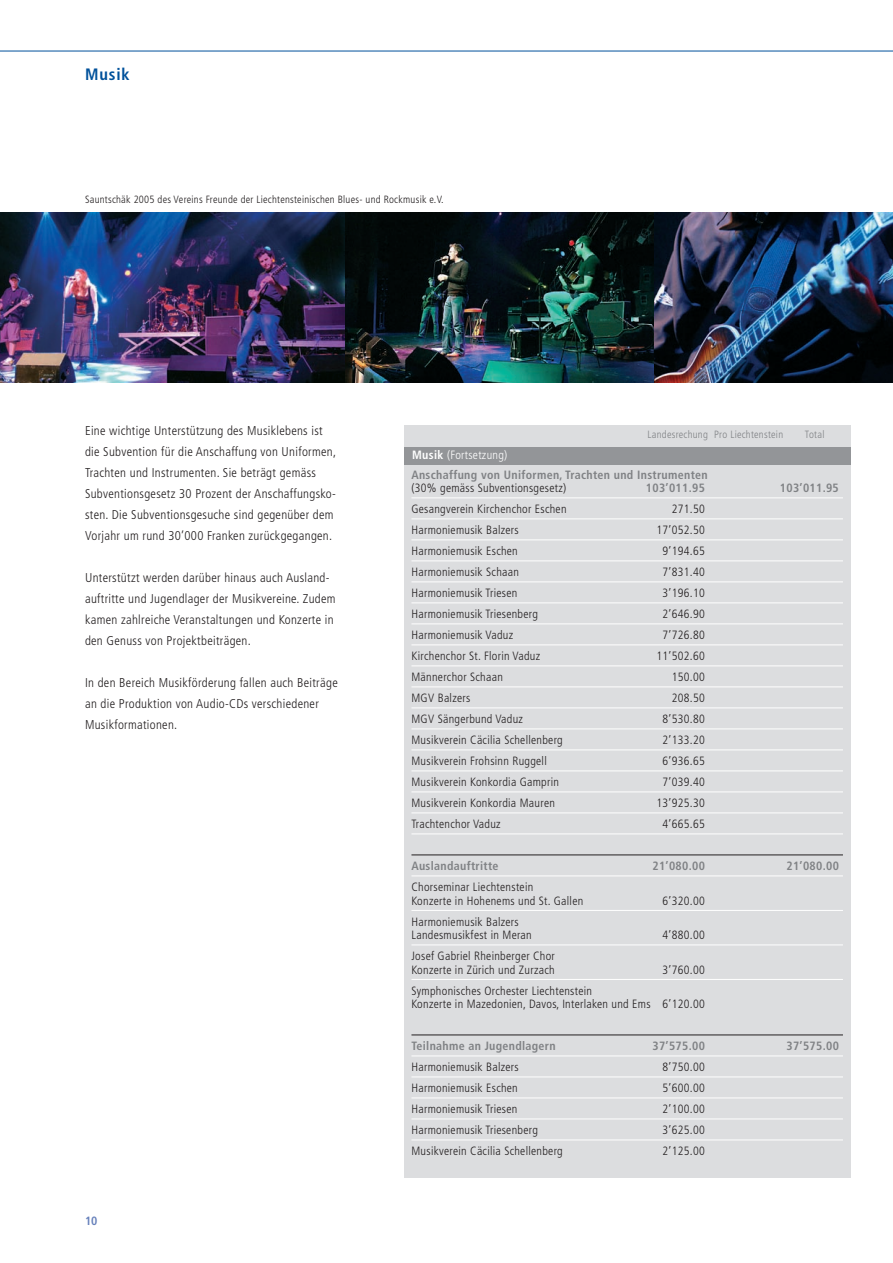
<style>
.page{position:relative;width:893px;height:1263px;background:#fff}
.page>*{position:absolute;margin:0;border:0;box-sizing:border-box;transform-origin:0 0}
.t1{font:700 condensed 16.5px "Frutiger";letter-spacing:.05em;color:#01519b}
.t2{font:300 condensed 12.75px/21px "Frutiger";letter-spacing:.025em;color:#231f20}
.t3{font:300 condensed 12px/13.5px "Frutiger";letter-spacing:.025em;color:#231f20}
.t4{font:700 condensed 12px "Frutiger";letter-spacing:.025em;color:#808285}
.t5{font:300 condensed 12px "Frutiger";letter-spacing:.025em;color:#fff}
.t6{font:700 condensed 12px "Frutiger";color:#6781bb}
.t7{font:300 condensed 10.5px "Frutiger";letter-spacing:.025em;color:#231f20}
.t8{font:300 condensed 10.5px "Frutiger";letter-spacing:.025em;color:#808285}
.s1{font-weight:700}
</style>
<div class="page">
<hr style="left:0;top:51px;width:893px;height:1px;background:#01519b">
<div style="left:404px;top:425px;width:446px;height:27px;background:#dcdddf"></div>
<div style="left:404px;top:462px;width:446px;height:716px;background:#dcdddf"></div>
<hr style="left:411px;top:498px;width:432px;height:1px;background:#fff">
<hr style="left:411px;top:519px;width:432px;height:1px;background:#fff">
<hr style="left:411px;top:540px;width:432px;height:1px;background:#fff">
<hr style="left:411px;top:561px;width:432px;height:1px;background:#fff">
<hr style="left:411px;top:582px;width:432px;height:1px;background:#fff">
<hr style="left:411px;top:603px;width:432px;height:1px;background:#fff">
<hr style="left:411px;top:624px;width:432px;height:1px;background:#fff">
<hr style="left:411px;top:645px;width:432px;height:1px;background:#fff">
<hr style="left:411px;top:666px;width:432px;height:1px;background:#fff">
<hr style="left:411px;top:687px;width:432px;height:1px;background:#fff">
<hr style="left:411px;top:708px;width:432px;height:1px;background:#fff">
<hr style="left:411px;top:729px;width:432px;height:1px;background:#fff">
<hr style="left:411px;top:750px;width:432px;height:1px;background:#fff">
<hr style="left:411px;top:771px;width:432px;height:1px;background:#fff">
<hr style="left:411px;top:792px;width:432px;height:1px;background:#fff">
<hr style="left:411px;top:813px;width:432px;height:1px;background:#fff">
<hr style="left:411px;top:834px;width:432px;height:1px;background:#fff">
<hr style="left:411px;top:855px;width:432px;height:1px;background:#231f20">
<hr style="left:411px;top:876px;width:432px;height:1px;background:#fff">
<hr style="left:411px;top:910px;width:432px;height:1px;background:#fff">
<hr style="left:411px;top:945px;width:432px;height:1px;background:#fff">
<hr style="left:411px;top:979px;width:432px;height:1px;background:#fff">
<hr style="left:411px;top:1035px;width:432px;height:1px;background:#231f20">
<hr style="left:411px;top:1056px;width:432px;height:1px;background:#fff">
<hr style="left:411px;top:1077px;width:432px;height:1px;background:#fff">
<hr style="left:411px;top:1098px;width:432px;height:1px;background:#fff">
<hr style="left:411px;top:1119px;width:432px;height:1px;background:#fff">
<hr style="left:411px;top:1140px;width:432px;height:1px;background:#fff">
<div style="left:404px;top:447px;width:446px;height:18px;background:#939598"></div>
<img style="left:344px;top:213px;width:311px;height:170px">
<img style="left:0;top:213px;width:344px;height:170px">
<img style="left:655px;top:213px;width:238px;height:170px">
<h1 class="t1" style="left:85px;top:68px;width:46px">Musik</h1>
<p class="t7" style="left:85px;top:196px;width:360px">Sauntschäk 2005 des Vereins Freunde der Liechtensteinischen Blues- und Rockmusik e.V.</p>
<p class="t2" style="left:85px;top:421px;width:253px">Eine wichtige Unterstützung des Musiklebens ist die Subvention für die Anschaffung von Uniformen, Trachten und Instrumenten. Sie beträgt gemäss Subventionsgesetz 30 Prozent der Anschaffungsko&shy;sten. Die Subventionsgesuche sind gegenüber dem Vorjahr um rund 30’000 Franken zurückgegangen.</p>
<p class="t2" style="left:85px;top:568px;width:252px">Unterstützt werden darüber hinaus auch Ausland&shy;auftritte und Jugendlager der Musikvereine. Zudem kamen zahlreiche Veranstaltungen und Konzerte in den Genuss von Projektbeiträgen.</p>
<p class="t2" style="left:85px;top:673px;width:254px">In den Bereich Musikförderung fallen auch Beiträge an die Produktion von Audio-CDs verschiedener<br>Musikformationen.</p>
<p class="t6" style="left:85px;top:1216px;width:14px">10</p>
<p class="t8" style="left:648px;top:430px;width:137px">Landesrechung Pro Liechtenstein</p>
<p class="t8" style="left:805px;top:430px;width:21px">Total</p>
<p class="t4" style="left:411px;top:470px;width:298px">Anschaffung von Uniformen, Trachten und Instrumenten</p>
<p class="t3" style="left:411px;top:482px;width:156px">(30% gemäss Subventionsgesetz)</p>
<p class="t4" style="left:646px;top:483px;width:60px">103’011.95</p>
<p class="t4" style="left:780px;top:483px;width:60px">103’011.95</p>
<p class="t3" style="left:411px;top:503px;width:157px">Gesangverein Kirchenchor Eschen</p>
<p class="t3" style="left:672px;top:503px;width:35px">271.50</p>
<p class="t3" style="left:411px;top:524px;width:109px">Harmoniemusik Balzers</p>
<p class="t3" style="left:656px;top:524px;width:50px">17’052.50</p>
<p class="t3" style="left:411px;top:545px;width:108px">Harmoniemusik Eschen</p>
<p class="t3" style="left:663px;top:545px;width:44px">9’194.65</p>
<p class="t3" style="left:411px;top:566px;width:109px">Harmoniemusik Schaan</p>
<p class="t3" style="left:662px;top:566px;width:44px">7’831.40</p>
<p class="t3" style="left:411px;top:587px;width:107px">Harmoniemusik Triesen</p>
<p class="t3" style="left:663px;top:587px;width:44px">3’196.10</p>
<p class="t3" style="left:411px;top:608px;width:128px">Harmoniemusik Triesenberg</p>
<p class="t3" style="left:663px;top:608px;width:44px">2’646.90</p>
<p class="t3" style="left:411px;top:629px;width:103px">Harmoniemusik Vaduz</p>
<p class="t3" style="left:663px;top:629px;width:44px">7’726.80</p>
<p class="t3" style="left:411px;top:650px;width:130px">Kirchenchor St. Florin Vaduz</p>
<p class="t3" style="left:656px;top:650px;width:50px">11’502.60</p>
<p class="t3" style="left:411px;top:671px;width:93px">Männerchor Schaan</p>
<p class="t3" style="left:672px;top:671px;width:35px">150.00</p>
<p class="t3" style="left:411px;top:692px;width:60px">MGV Balzers</p>
<p class="t3" style="left:672px;top:692px;width:35px">208.50</p>
<p class="t3" style="left:411px;top:713px;width:113px">MGV Sängerbund Vaduz</p>
<p class="t3" style="left:663px;top:713px;width:44px">8’530.80</p>
<p class="t3" style="left:411px;top:734px;width:153px">Musikverein Cäcilia Schellenberg</p>
<p class="t3" style="left:663px;top:734px;width:44px">2’133.20</p>
<p class="t3" style="left:411px;top:755px;width:137px">Musikverein Frohsinn Ruggell</p>
<p class="t3" style="left:663px;top:755px;width:44px">6’936.65</p>
<p class="t3" style="left:411px;top:776px;width:149px">Musikverein Konkordia Gamprin</p>
<p class="t3" style="left:663px;top:776px;width:44px">7’039.40</p>
<p class="t3" style="left:411px;top:797px;width:145px">Musikverein Konkordia Mauren</p>
<p class="t3" style="left:656px;top:797px;width:50px">13’925.30</p>
<p class="t3" style="left:411px;top:818px;width:91px">Trachtenchor Vaduz</p>
<p class="t3" style="left:663px;top:818px;width:44px">4’665.65</p>
<p class="t4" style="left:411px;top:861px;width:89px">Auslandauftritte</p>
<p class="t4" style="left:652px;top:861px;width:54px">21’080.00</p>
<p class="t4" style="left:786px;top:861px;width:54px">21’080.00</p>
<p class="t3" style="left:411px;top:881px;width:173px">Chorseminar Liechtenstein<br>Konzerte in Hohenems und St. Gallen</p>
<p class="t5" style="left:412px;top:450px;width:97px"><span class="s1">Musik</span> (Fortsetzung)</p>
<p class="t3" style="left:663px;top:895px;width:44px">6’320.00</p>
<p class="t3" style="left:411px;top:916px;width:122px">Harmoniemusik Balzers<br>Landesmusikfest in Meran</p>
<p class="t3" style="left:663px;top:929px;width:44px">4’880.00</p>
<p class="t3" style="left:411px;top:950px;width:145px">Josef Gabriel Rheinberger Chor<br>Konzerte in Zürich und Zurzach</p>
<p class="t3" style="left:662px;top:964px;width:44px">3’760.00</p>
<p class="t3" style="left:411px;top:985px;width:295px">Symphonisches Orchester Liechtenstein<br>Konzerte in Mazedonien, Davos, Interlaken und Ems 6’120.00</p>
<p class="t4" style="left:411px;top:1041px;width:146px">Teilnahme an Jugendlagern</p>
<p class="t4" style="left:652px;top:1041px;width:54px">37’575.00</p>
<p class="t4" style="left:786px;top:1041px;width:54px">37’575.00</p>
<p class="t3" style="left:411px;top:1061px;width:109px">Harmoniemusik Balzers</p>
<p class="t3" style="left:663px;top:1061px;width:44px">8’750.00</p>
<p class="t3" style="left:411px;top:1082px;width:108px">Harmoniemusik Eschen</p>
<p class="t3" style="left:663px;top:1082px;width:44px">5’600.00</p>
<p class="t3" style="left:411px;top:1103px;width:107px">Harmoniemusik Triesen</p>
<p class="t3" style="left:663px;top:1103px;width:44px">2’100.00</p>
<p class="t3" style="left:411px;top:1124px;width:128px">Harmoniemusik Triesenberg</p>
<p class="t3" style="left:662px;top:1124px;width:44px">3’625.00</p>
<p class="t3" style="left:411px;top:1145px;width:153px">Musikverein Cäcilia Schellenberg</p>
<p class="t3" style="left:663px;top:1145px;width:44px">2’125.00</p>
</div>
